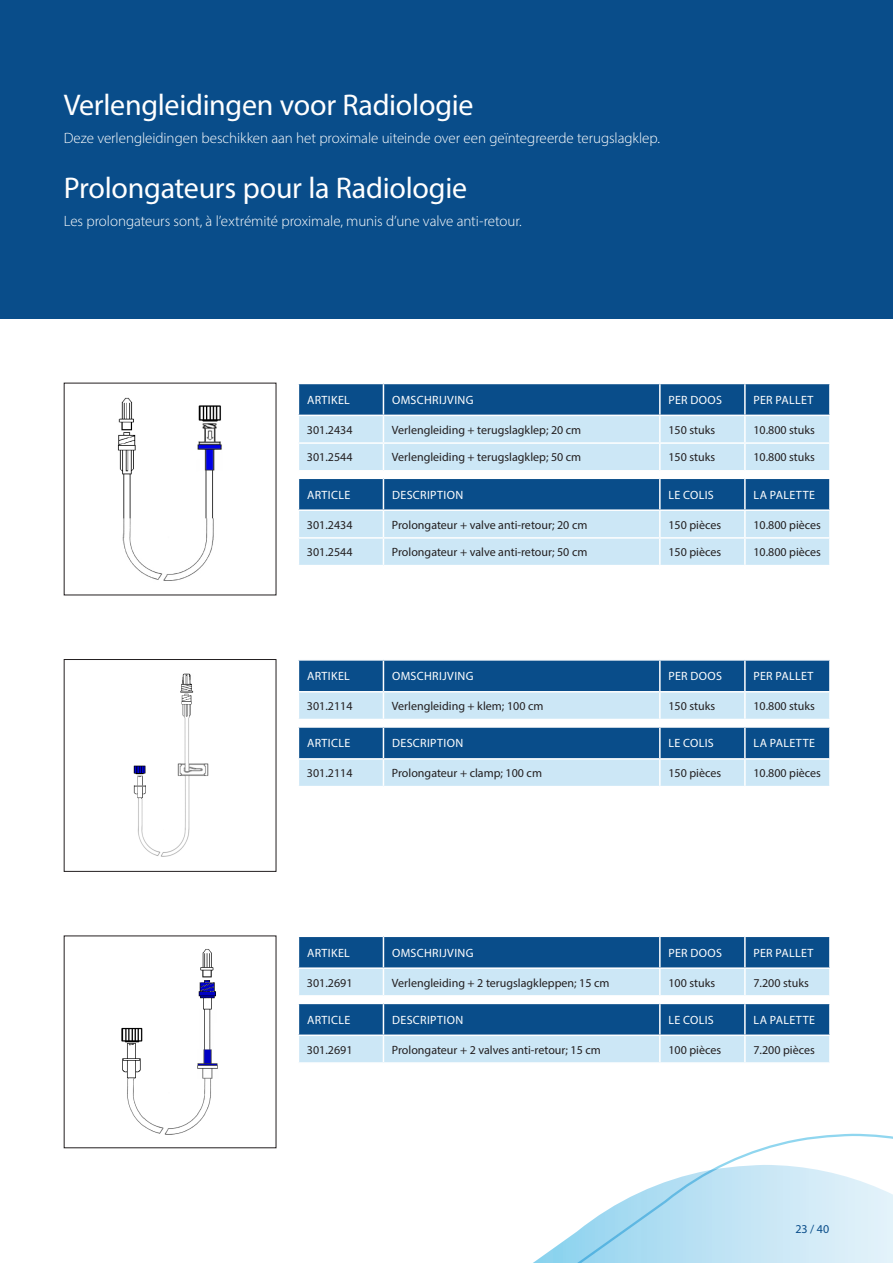
<style>
.page{position:relative;width:893px;height:1263px;background:#fff}
.page>*{position:absolute;margin:0;border:0;box-sizing:border-box;transform-origin:0 0}
.t1{font:30px "Myriad Pro";letter-spacing:-.01em;color:#fff}
.t2{font:300 15px "Myriad Pro";letter-spacing:-.005em;color:#fff}
.t3{font:12px "Myriad Pro";color:#231f20}
.t4{font:12px "Myriad Pro";letter-spacing:.03em;color:#fff}
.t5{font:12px "Myriad Pro";color:#094d8a}
</style>
<div class="page">
<svg style="left:720px;top:1133px;width:173px;height:32px"></svg>
<svg style="left:533px;top:1165px;width:360px;height:98px"></svg>
<div style="left:0;top:0;width:893px;height:319px;background:#094d8a"></div>
<svg style="left:298px;top:383px;width:532px;height:87px;background:#89b1d0"></svg>
<hr style="left:383px;top:442px;width:277px;height:2px;background:#fff">
<hr style="left:660px;top:442px;width:85px;height:2px;background:#fff">
<hr style="left:745px;top:442px;width:86px;height:2px;background:#fff">
<hr style="left:744px;top:444px;width:2px;height:26px;background:#fff">
<hr style="left:829px;top:444px;width:2px;height:26px;background:#fff">
<svg style="left:298px;top:478px;width:532px;height:87px;background:#89b1d0"></svg>
<hr style="left:383px;top:537px;width:277px;height:2px;background:#fff">
<hr style="left:660px;top:537px;width:85px;height:2px;background:#fff">
<hr style="left:745px;top:537px;width:86px;height:2px;background:#fff">
<hr style="left:744px;top:539px;width:2px;height:26px;background:#fff">
<hr style="left:829px;top:539px;width:2px;height:26px;background:#fff">
<svg style="left:63px;top:382px;width:214px;height:214px"></svg>
<svg style="left:298px;top:660px;width:532px;height:59px;background:#6b9abf"></svg>
<hr style="left:744px;top:692px;width:2px;height:27px;background:#fff">
<hr style="left:829px;top:692px;width:2px;height:27px;background:#fff">
<svg style="left:298px;top:727px;width:532px;height:59px;background:#6b9abf"></svg>
<hr style="left:744px;top:760px;width:2px;height:26px;background:#fff">
<hr style="left:829px;top:760px;width:2px;height:26px;background:#fff">
<svg style="left:63px;top:659px;width:214px;height:213px"></svg>
<svg style="left:298px;top:936px;width:532px;height:59px;background:#6b9abf"></svg>
<hr style="left:744px;top:969px;width:2px;height:26px;background:#fff">
<hr style="left:829px;top:969px;width:2px;height:26px;background:#fff">
<svg style="left:298px;top:1003px;width:532px;height:59px;background:#6b9abf"></svg>
<hr style="left:744px;top:1036px;width:2px;height:26px;background:#fff">
<hr style="left:829px;top:1036px;width:2px;height:26px;background:#fff">
<svg style="left:63px;top:935px;width:214px;height:213px"></svg>
<h1 class="t1" style="left:64px;top:87px;width:411px">Verlengleidingen voor Radiologie</h1>
<p class="t2" style="left:64px;top:129px;width:598px">Deze verlengleidingen beschikken aan het proximale uiteinde over een geïntegreerde terugslagklep.</p>
<h1 class="t1" style="left:64px;top:169px;width:405px">Prolongateurs pour la Radiologie</h1>
<p class="t2" style="left:64px;top:212px;width:459px">Les prolongateurs sont, à l’extrémité proximale, munis d’une valve anti-retour.</p>
<p class="t4" style="left:307px;top:392px;width:44px">ARTIKEL</p>
<p class="t4" style="left:392px;top:392px;width:83px">OMSCHRIJVING</p>
<p class="t4" style="left:668px;top:392px;width:55px">PER DOOS</p>
<p class="t4" style="left:753px;top:392px;width:61px">PER PALLET</p>
<p class="t3" style="left:307px;top:422px;width:47px">301.2434</p>
<p class="t3" style="left:392px;top:422px;width:191px">Verlengleiding + terugslagklep; 20 cm</p>
<p class="t3" style="left:668px;top:422px;width:48px">150 stuks</p>
<p class="t3" style="left:753px;top:422px;width:63px">10.800 stuks</p>
<p class="t3" style="left:307px;top:450px;width:47px">301.2544</p>
<p class="t3" style="left:392px;top:450px;width:191px">Verlengleiding + terugslagklep; 50 cm</p>
<p class="t3" style="left:668px;top:450px;width:48px">150 stuks</p>
<p class="t3" style="left:753px;top:450px;width:63px">10.800 stuks</p>
<p class="t4" style="left:307px;top:487px;width:45px">ARTICLE</p>
<p class="t4" style="left:392px;top:487px;width:73px">DESCRIPTION</p>
<p class="t4" style="left:668px;top:487px;width:47px">LE COLIS</p>
<p class="t4" style="left:753px;top:487px;width:63px">LA PALETTE</p>
<p class="t3" style="left:307px;top:517px;width:47px">301.2434</p>
<p class="t3" style="left:392px;top:517px;width:197px">Prolongateur + valve anti-retour; 20 cm</p>
<p class="t3" style="left:668px;top:517px;width:54px">150 pièces</p>
<p class="t3" style="left:753px;top:517px;width:69px">10.800 pièces</p>
<p class="t3" style="left:307px;top:545px;width:47px">301.2544</p>
<p class="t3" style="left:392px;top:545px;width:197px">Prolongateur + valve anti-retour; 50 cm</p>
<p class="t3" style="left:668px;top:545px;width:54px">150 pièces</p>
<p class="t3" style="left:753px;top:545px;width:69px">10.800 pièces</p>
<p class="t4" style="left:307px;top:669px;width:44px">ARTIKEL</p>
<p class="t4" style="left:392px;top:669px;width:83px">OMSCHRIJVING</p>
<p class="t4" style="left:668px;top:669px;width:55px">PER DOOS</p>
<p class="t4" style="left:753px;top:669px;width:61px">PER PALLET</p>
<p class="t3" style="left:307px;top:699px;width:47px">301.2114</p>
<p class="t3" style="left:392px;top:699px;width:153px">Verlengleiding + klem; 100 cm</p>
<p class="t3" style="left:668px;top:699px;width:48px">150 stuks</p>
<p class="t3" style="left:753px;top:699px;width:63px">10.800 stuks</p>
<p class="t4" style="left:307px;top:736px;width:45px">ARTICLE</p>
<p class="t4" style="left:392px;top:736px;width:73px">DESCRIPTION</p>
<p class="t4" style="left:668px;top:736px;width:47px">LE COLIS</p>
<p class="t4" style="left:753px;top:736px;width:63px">LA PALETTE</p>
<p class="t3" style="left:307px;top:766px;width:47px">301.2114</p>
<p class="t3" style="left:392px;top:766px;width:152px">Prolongateur + clamp; 100 cm</p>
<p class="t3" style="left:668px;top:766px;width:54px">150 pièces</p>
<p class="t3" style="left:753px;top:766px;width:69px">10.800 pièces</p>
<p class="t4" style="left:307px;top:945px;width:44px">ARTIKEL</p>
<p class="t4" style="left:392px;top:945px;width:83px">OMSCHRIJVING</p>
<p class="t4" style="left:668px;top:945px;width:55px">PER DOOS</p>
<p class="t4" style="left:753px;top:945px;width:61px">PER PALLET</p>
<p class="t3" style="left:307px;top:975px;width:47px">301.2691</p>
<p class="t3" style="left:392px;top:975px;width:219px">Verlengleiding + 2 terugslagkleppen; 15 cm</p>
<p class="t3" style="left:668px;top:975px;width:48px">100 stuks</p>
<p class="t3" style="left:753px;top:975px;width:57px">7.200 stuks</p>
<p class="t4" style="left:307px;top:1012px;width:45px">ARTICLE</p>
<p class="t4" style="left:392px;top:1012px;width:73px">DESCRIPTION</p>
<p class="t4" style="left:668px;top:1012px;width:47px">LE COLIS</p>
<p class="t4" style="left:753px;top:1012px;width:63px">LA PALETTE</p>
<p class="t3" style="left:307px;top:1042px;width:47px">301.2691</p>
<p class="t3" style="left:392px;top:1042px;width:210px">Prolongateur + 2 valves anti-retour; 15 cm</p>
<p class="t3" style="left:668px;top:1042px;width:54px">100 pièces</p>
<p class="t3" style="left:753px;top:1042px;width:63px">7.200 pièces</p>
<p class="t5" style="left:795px;top:1222px;width:35px">23 / 40</p>
</div>
